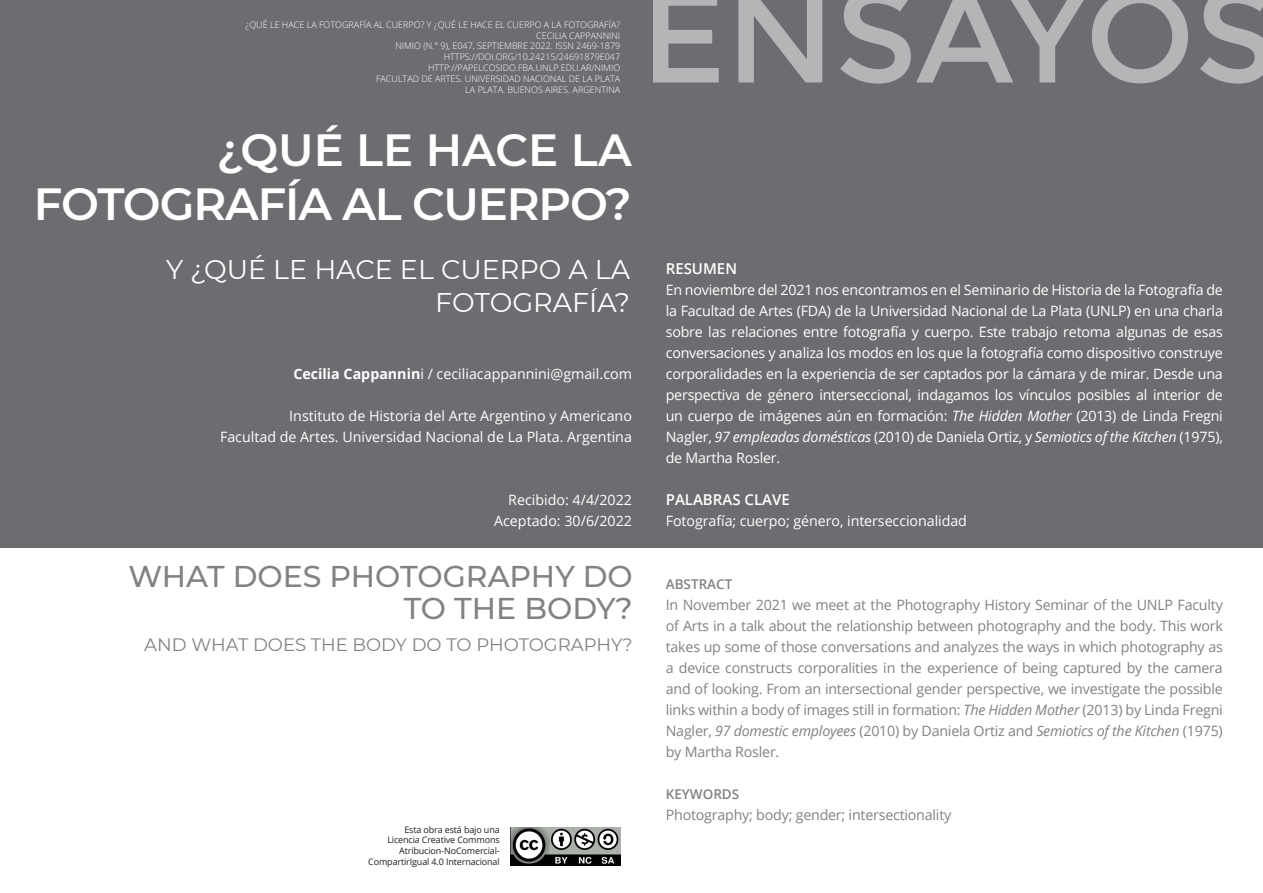
<style>
.page{position:relative;width:1263px;height:893px;background:#fff}
.page>*{position:absolute;margin:0;border:0;box-sizing:border-box;transform-origin:0 0}
.TituloPrincip-NIMIO{font:600 45px/54px "Montserrat";letter-spacing:-.025em;color:#fff;text-align:right}
.TitPrincipalIngles-N{font:500 30px/31.5px "Montserrat";color:#808285;text-align:right}
.t1{font:27px/32.4px "Montserrat";color:#fff;text-align:right}
.TitSecundIngles-NIMI{font:18px "Montserrat";color:#808285}
.Resumen-NIMIO{font:600 15px "Open Sans";color:#fff}
.Subti1-NIMIO{font:600 15px "Open Sans";color:#fff}
.ResumenIngles-NIMIO{font:14.25px/21px "Open Sans";letter-spacing:-.015em;color:#fff;text-align:justify}
.ResumenIngles-NIMIO-2{font:14.25px/21px "Open Sans";letter-spacing:-.015em;color:#808285;text-align:justify}
.Autor_FiliacionNIMIO{font:14.25px/21px "Open Sans";color:#fff;text-align:right}
.Resumen-NIMIO-2{font:14.25px "Open Sans";letter-spacing:-.005em;color:#fff}
.Subti1-NIMIO-2{font:600 13.5px "Open Sans";color:#808285}
.Membrete-NIMIO{font:300 9px "Open Sans";color:#fff}
.ResumenIngles-NIMIO-3{font:9px "Open Sans";letter-spacing:-.015em;color:#231f20}
.s1{font-weight:700}
.s2{font-style:italic}
</style>
<div class="page">
<div style="left:0;top:0;width:1263px;height:547px;background:#6c6d70"></div>
<svg style="left:653px;top:0;width:610px;height:84px"></svg>
<img style="left:511px;top:827px;width:109px;height:38px">
<p class="Membrete-NIMIO" style="left:246px;top:18px;width:376px">¿QUÉ LE HACE LA FOTOGRAFÍA AL CUERPO? Y ¿QUÉ LE HACE EL CUERPO A LA FOTOGRAFÍA?</p>
<p class="Membrete-NIMIO" style="left:536px;top:29px;width:85px">CECILIA CAPPANNINI</p>
<p class="Membrete-NIMIO" style="left:395px;top:40px;width:226px">NIMIO (N.° 9), E047, SEPTIEMBRE 2022. ISSN 2469-1879</p>
<p class="Membrete-NIMIO" style="left:444px;top:51px;width:178px">HTTPS://DOI.ORG/10.24215/24691879E047</p>
<p class="Membrete-NIMIO" style="left:428px;top:61px;width:194px">HTTP://PAPELCOSIDO.FBA.UNLP.EDU.AR/NIMIO</p>
<p class="Membrete-NIMIO" style="left:376px;top:72px;width:246px">FACULTAD DE ARTES. UNIVERSIDAD NACIONAL DE LA PLATA</p>
<p class="Membrete-NIMIO" style="left:465px;top:83px;width:156px">LA PLATA. BUENOS AIRES. ARGENTINA</p>
<p class="TituloPrincip-NIMIO" style="left:34px;top:121px;width:599px">¿QUÉ LE HACE LA<br>FOTOGRAFÍA AL CUERPO?</p>
<h3 class="t1" style="left:166px;top:253px;width:466px">Y ¿QUÉ LE HACE EL CUERPO A LA<br>FOTOGRAFÍA?</h3>
<p class="Autor_FiliacionNIMIO" style="left:293px;top:363px;width:340px"><span class="s1">Cecilia Cappannin</span>i / ceciliacappannini@gmail.com</p>
<p class="Autor_FiliacionNIMIO" style="left:220px;top:405px;width:413px">Instituto de Historia del Arte Argentino y Americano<br>Facultad de Artes. Universidad Nacional de La Plata. Argentina</p>
<p class="Autor_FiliacionNIMIO" style="left:508px;top:489px;width:125px">Recibido: 4/4/2022</p>
<p class="Autor_FiliacionNIMIO" style="left:494px;top:510px;width:139px">Aceptado: 30/6/2022</p>
<p class="TitPrincipalIngles-N" style="left:128px;top:560px;width:506px">WHAT DOES PHOTOGRAPHY DO<br>TO THE BODY?</p>
<p class="TitSecundIngles-NIMI" style="left:144px;top:632px;width:490px">AND WHAT DOES THE BODY DO TO PHOTOGRAPHY?</p>
<p class="ResumenIngles-NIMIO-3" style="left:404px;top:823px;width:97px">Esta obra está bajo una</p>
<p class="ResumenIngles-NIMIO-3" style="left:387px;top:834px;width:114px">Licencia Creative Commons</p>
<p class="ResumenIngles-NIMIO-3" style="left:399px;top:845px;width:102px">Atribucion-NoComercial-</p>
<p class="ResumenIngles-NIMIO-3" style="left:368px;top:856px;width:133px">CompartirIgual 4.0 Internacional</p>
<p class="Subti1-NIMIO" style="left:666px;top:259px;width:73px">RESUMEN</p>
<p class="ResumenIngles-NIMIO" style="left:666px;top:279px;width:559px">En noviembre del 2021 nos encontramos en el Seminario de Historia de la Fotografía de la Facultad de Artes (FDA) de la Universidad Nacional de La Plata (UNLP) en una charla sobre las relaciones entre fotografía y cuerpo. Este trabajo retoma algunas de esas conversaciones y analiza los modos en los que la fotografía como dispositivo construye corporalidades en la experiencia de ser captados por la cámara y de mirar. Desde una perspectiva de género interseccional, indagamos los vínculos posibles al interior de un cuerpo de imágenes aún en formación: <span class="s2">The Hidden Mother</span> (2013) de Linda Fregni Nagler, <span class="s2">97 empleadas domésticas</span> (2010) de Daniela Ortiz, y <span class="s2">Semiotics of the Kitchen</span> (1975), de Martha Rosler.</p>
<p class="Resumen-NIMIO" style="left:666px;top:490px;width:125px">PALABRAS CLAVE</p>
<p class="Resumen-NIMIO-2" style="left:666px;top:511px;width:303px">Fotografía; cuerpo; género, interseccionalidad</p>
<p class="Subti1-NIMIO-2" style="left:666px;top:575px;width:68px">ABSTRACT</p>
<p class="ResumenIngles-NIMIO-2" style="left:666px;top:594px;width:559px">In November 2021 we meet at the Photography History Seminar of the UNLP Faculty of Arts in a talk about the relationship between photography and the body. This work takes up some of those conversations and analyzes the ways in which photography as a device constructs corporalities in the experience of being captured by the camera and of looking. From an intersectional gender perspective, we investigate the possible links within a body of images still in formation: <span class="s2">The Hidden Mother</span> (2013) by Linda Fregni Nagler, <span class="s2">97 domestic employees</span> (2010) by Daniela Ortiz and <span class="s2">Semiotics of the Kitchen</span> (1975) by Martha Rosler.</p>
<p class="Subti1-NIMIO-2" style="left:666px;top:785px;width:75px">KEYWORDS</p>
<p class="ResumenIngles-NIMIO-2" style="left:666px;top:804px;width:287px">Photography; body; gender; intersectionality</p>
</div>
